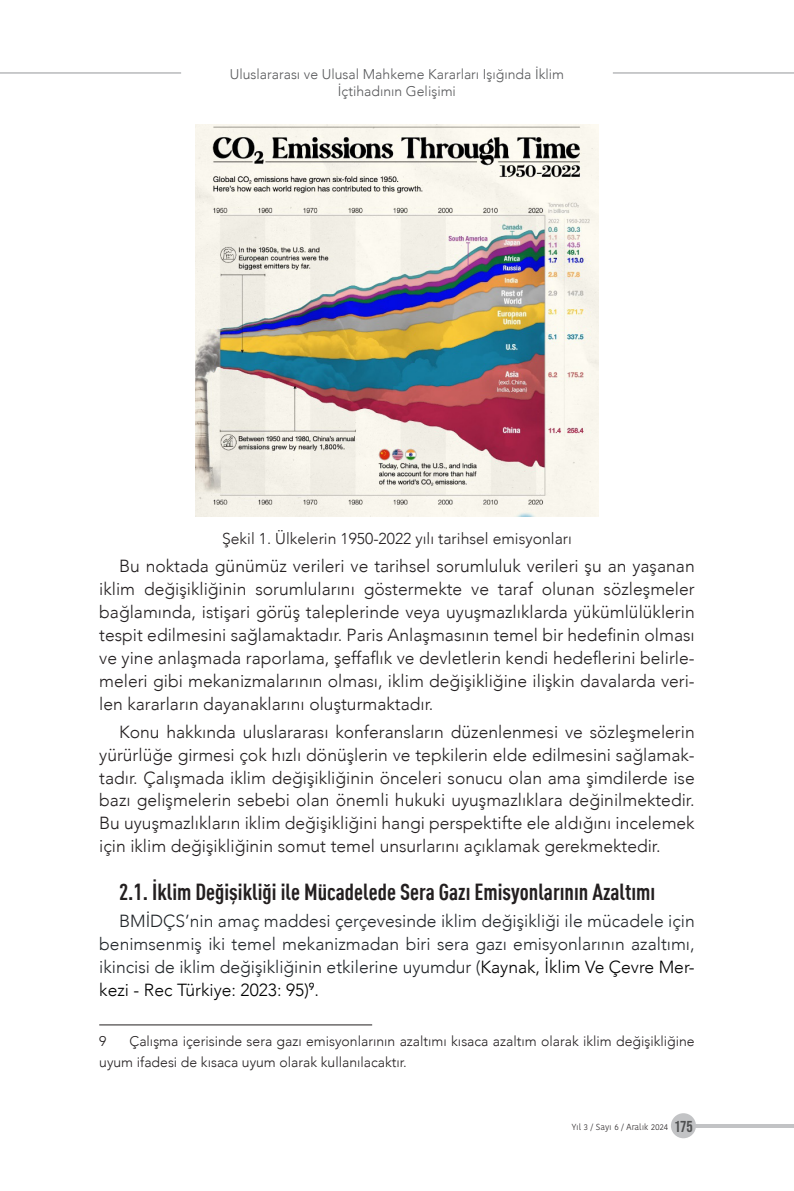
<style>
.page{position:relative;width:794px;height:1191px;background:#fff}
.page>*{position:absolute;margin:0;border:0;box-sizing:border-box;transform-origin:0 0}
._2__Başlık{font:700 22.75px "DIN Cond";color:#231f20}
.Ana_Metin{font:300 17.5px/22.9px "Avenir";color:#231f20;text-align:justify}
.Ana_Metin-2{font:300 17.5px/22.9px "Avenir";color:#212529;text-align:justify}
.Resim_altı_yazısı{font:300 15.75px "Avenir";color:#231f20}
.t1{font:15.75px "Bebas Neue";color:#4e4f50}
.dipnot{font:300 14px/21px "Avenir";color:#231f20}
.t2{font:300 14px/16.8px "Avenir";color:#57585a;text-align:center}
.t3{font:300 8.75px "Kohinoor Devanagari";color:#231f20}
.s1{color:#000}
</style>
<div class="page">
<hr style="left:613px;top:72px;width:181px;height:2px;background:#c2c3c5">
<hr style="left:0;top:72px;width:181px;height:2px;background:#c2c3c5">
<div style="left:671px;top:1113px;width:25px;height:25px;background:#c2c3c5;border-radius:50%"></div>
<svg style="left:695px;top:1123px;width:99px;height:4px"></svg>
<img style="left:196px;top:124px;width:402px;height:392px">
<hr style="left:99px;top:1024px;width:273px;height:1px;background:#231f20">
<p class="t2" style="left:230px;top:66px;width:336px">Uluslararası ve Ulusal Mahkeme Kararları Işığında İklim<br>İçtihadının Gelişimi</p>
<p class="Resim_altı_yazısı" style="left:222px;top:529px;width:351px">Şekil 1. Ülkelerin 1950-2022 yılı tarihsel emisyonları</p>
<p class="Ana_Metin" style="left:99px;top:554px;width:597px;text-indent:20px">Bu noktada günümüz verileri ve tarihsel sorumluluk verileri şu an yaşanan iklim değişikliğinin sorumlularını göstermekte ve taraf olunan sözleşmeler bağlamında, istişari görüş taleplerinde veya uyuşmazlıklarda yükümlülüklerin tespit edilmesini sağlamaktadır. Paris Anlaşmasının temel bir hedefinin olması ve yine anlaşmada raporlama, şeffaflık ve devletlerin kendi hedeflerini belirle&shy;meleri gibi mekanizmalarının olması, iklim değişikliğine ilişkin davalarda veri&shy;len kararların dayanaklarını oluşturmaktadır.</p>
<p class="Ana_Metin" style="left:99px;top:720px;width:597px;text-indent:20px">Konu hakkında uluslararası konferansların düzenlenmesi ve sözleşmelerin yürürlüğe girmesi çok hızlı dönüşlerin ve tepkilerin elde edilmesini sağlamak&shy;tadır. Çalışmada iklim değişikliğinin önceleri sonucu olan ama şimdilerde ise bazı gelişmelerin sebebi olan önemli hukuki uyuşmazlıklara değinilmektedir.<br>Bu uyuşmazlıkların iklim değişikliğini hangi perspektifte ele aldığını incelemek için iklim değişikliğinin somut temel unsurlarını açıklamak gerekmektedir.</p>
<p class="_2__Başlık" style="left:119px;top:877px;width:537px">2.1. İklim Değişikliği ile Mücadelede Sera Gazı Emisyonlarının Azaltımı</p>
<p class="Ana_Metin-2" style="left:99px;top:910px;width:597px;text-indent:20px">BMİDÇS’nin amaç maddesi çerçevesinde iklim değişikliği ile mücadele için benimsenmiş iki temel mekanizmadan biri sera gazı emisyonlarının azaltımı, ikincisi de iklim değişikliğinin etkilerine uyumdur (<span class="s1">Kaynak, İklim Ve Çevre Mer&shy;kezi - Rec Türkiye: 2023: 95)</span><sup>9</sup><span class="s1">.</span></p>
<p class="dipnot" style="left:99px;top:1030px;width:9px">9</p>
<p class="dipnot" style="left:99px;top:1030px;width:597px;text-indent:30px">Çalışma içerisinde sera gazı emisyonlarının azaltımı kısaca azaltım olarak iklim değişikliğine uyum ifadesi de kısaca uyum olarak kullanılacaktır.</p>
<p class="t1" style="left:674px;top:1117px;width:20px">175</p>
<p class="t3" style="left:572px;top:1122px;width:98px">Yıl 3 / Sayı 6 / Aralık 2024</p>
</div>
